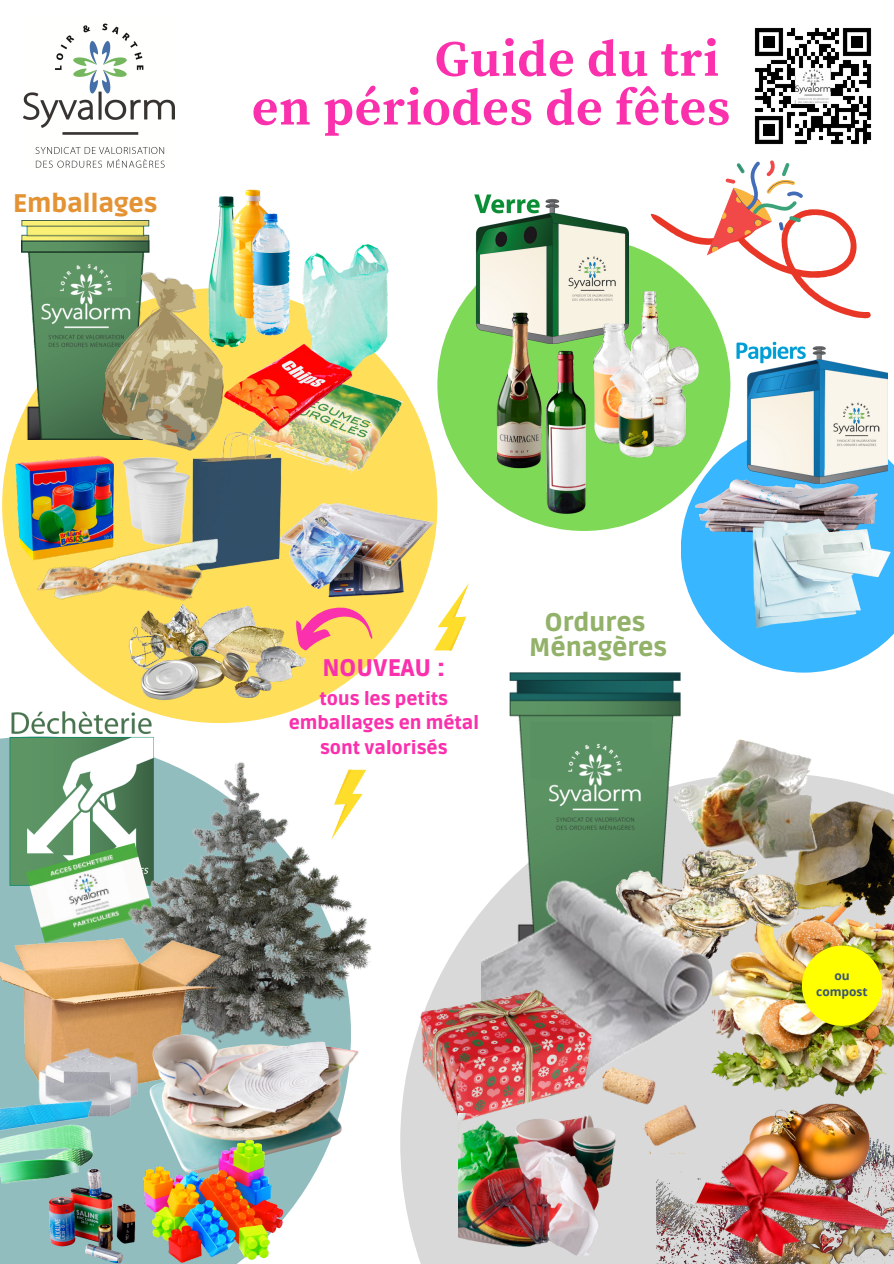
<style>
.page{position:relative;width:894px;height:1264px;background:#fff}
.page>*{position:absolute;margin:0;border:0;box-sizing:border-box;transform-origin:0 0}
.t1{font:700 50.85px/48.8px "Source Serif Pro";letter-spacing:.01em;color:#fa30ac;text-align:right}
.t2{font:900 25.35px/24.8px "Ruda";color:#92b169;text-align:center}
.t3{font:900 25.35px "Ruda";color:#e49334}
.t4{font:900 23.85px "Ruda";color:#fa30ac}
.t5{font:900 18.45px/24.8px "Ruda";color:#fa30ac;text-align:center}
.t6{font:700 12px/16px "Open Sans";color:#3a5471;text-align:center}
</style>
<div class="page">
<div style="left:2px;top:288px;width:435px;height:435px;background:#ffde59;border-radius:50%"></div>
<img style="left:24px;top:23px;width:151px;height:145px">
<svg style="left:650px;top:160px;width:221px;height:158px"></svg>
<img style="left:22px;top:221px;width:127px;height:218px">
<img style="left:302px;top:244px;width:87px;height:123px">
<img style="left:235px;top:326px;width:11px;height:13px">
<img style="left:211px;top:189px;width:50px;height:137px">
<img style="left:246px;top:204px;width:56px;height:133px">
<img style="left:307px;top:484px;width:131px;height:128px">
<img style="left:112px;top:619px;width:219px;height:93px">
<img style="left:2px;top:445px;width:107px;height:141px">
<svg style="left:400px;top:780px;width:493px;height:483px"></svg>
<div style="left:437px;top:238px;width:293px;height:293px;background:#7ed957;border-radius:50%"></div>
<img style="left:475px;top:194px;width:153px;height:107px">
<img style="left:462px;top:301px;width:119px;height:185px">
<img style="left:581px;top:263px;width:134px;height:195px">
<img style="left:508px;top:342px;width:119px;height:180px">
<svg style="left:680px;top:426px;width:213px;height:246px;fill:#38b6ff"></svg>
<img style="left:690px;top:426px;width:203px;height:132px">
<img style="left:747px;top:516px;width:146px;height:116px">
<img style="left:735px;top:341px;width:152px;height:143px">
<svg style="left:0;top:737px;width:300px;height:526px"></svg>
<img style="left:9px;top:707px;width:144px;height:178px">
<img style="left:26px;top:842px;width:72px;height:65px">
<img style="left:16px;top:1158px;width:119px;height:105px">
<img style="left:98px;top:758px;width:274px;height:260px">
<img style="left:0;top:907px;width:256px;height:152px">
<img style="left:28px;top:1022px;width:81px;height:120px">
<img style="left:0;top:1059px;width:106px;height:132px">
<img style="left:109px;top:1018px;width:250px;height:179px">
<img style="left:135px;top:1131px;width:158px;height:132px">
<img style="left:715px;top:916px;width:178px;height:146px">
<img style="left:708px;top:1062px;width:185px;height:135px">
<img style="left:826px;top:801px;width:67px;height:115px">
<img style="left:680px;top:739px;width:162px;height:137px">
<img style="left:598px;top:1083px;width:106px;height:59px">
<img style="left:509px;top:672px;width:171px;height:194px">
<img style="left:715px;top:964px;width:29px;height:21px">
<img style="left:624px;top:830px;width:202px;height:134px">
<img style="left:481px;top:866px;width:234px;height:217px">
<img style="left:324px;top:367px;width:88px;height:122px">
<img style="left:235px;top:339px;width:124px;height:101px">
<img style="left:192px;top:428px;width:132px;height:154px">
<img style="left:411px;top:981px;width:187px;height:157px">
<img style="left:24px;top:481px;width:230px;height:193px">
<img style="left:690px;top:1142px;width:198px;height:121px">
<img style="left:754px;top:27px;width:118px;height:118px">
<div style="left:801px;top:945px;width:80px;height:80px;background:#ff0;border-radius:50%"></div>
<img style="left:458px;top:1113px;width:232px;height:150px">
<img style="left:81px;top:268px;width:154px;height:185px">
<svg style="left:331px;top:769px;width:35px;height:70px"></svg>
<svg style="left:434px;top:583px;width:35px;height:67px"></svg>
<svg style="left:286px;top:589px;width:94px;height:85px"></svg>
<img style="left:109px;top:457px;width:69px;height:78px">
<img style="left:121px;top:467px;width:82px;height:82px">
<h2 class="t3" style="left:13px;top:189px;width:146px">Emballages</h2>
<h1 class="t1" style="left:251px;top:36px;width:480px">Guide du tri<br>en périodes de fêtes</h1>
<p class="t4" style="left:322px;top:653px;width:124px">NOUVEAU :</p>
<p class="t5" style="left:289px;top:686px;width:191px">tous les petits emballages en métal sont valorisés</p>
<h2 class="t2" style="left:529px;top:611px;width:139px">Ordures<br>Ménagères</h2>
<p class="t6" style="left:816px;top:966px;width:53px">ou compost</p>
</div>
